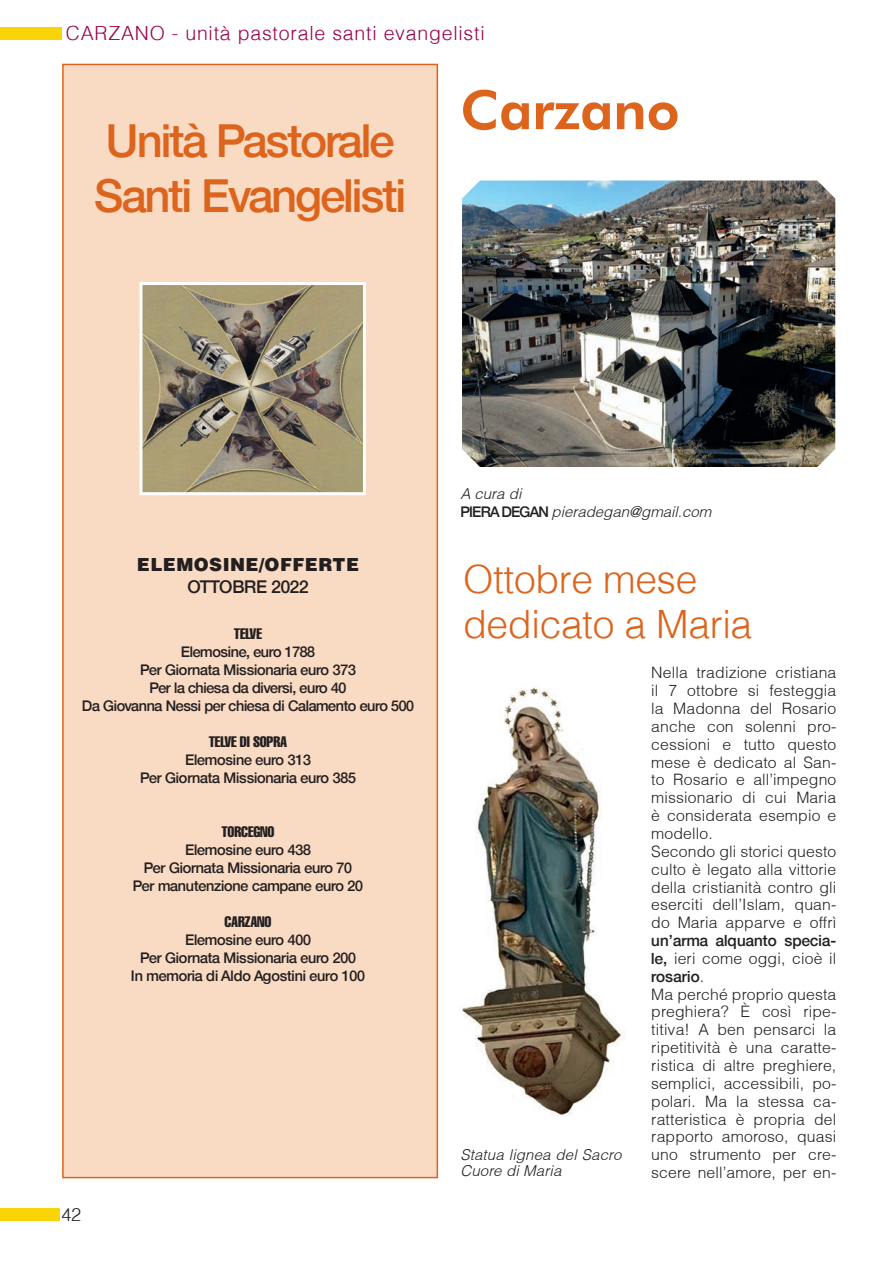
<style>
.page{position:relative;width:894px;height:1262px;background:#fff}
.page>*{position:absolute;margin:0;border:0;box-sizing:border-box;transform-origin:0 0}
.t1{font:800 54px "Futura BT";color:#dc641c}
.t2{font:500 46.5px "Helvetica";letter-spacing:-.03em;color:#dc641c}
.t3{font:300 39px "Helv";letter-spacing:-.01em;color:#dc641c}
.t4{font:300 19.5px "Helv";letter-spacing:.04em;color:#98014b}
.t5{font:900 18px "Helvetica";letter-spacing:.025em;color:#231f20}
.t6{font:500 18px "Helvetica";letter-spacing:-.01em;color:#231f20}
.t7{font:300 18px "Helv";color:#231f20}
.t8{font:300 15.75px/17.9px "Helvetica";letter-spacing:.01em;color:#231f20;text-align:justify}
.t9{font:500 15px "Helvetica";letter-spacing:-.01em;color:#231f20}
.t10{font:italic 300 15px "Helvetica";color:#231f20}
.t11{font:extra-condensed 15px "Helvetica";letter-spacing:-.01em;color:#231f20}
.t12{font:italic 300 15px/16.5px "Helvetica";color:#231f20}
.s1{font-weight:500;font-style:normal}
.s2{font-weight:500}
</style>
<div class="page">
<div style="left:0;top:1208px;width:59px;height:13px;background:#f9d508"></div>
<div style="left:0;top:27px;width:61px;height:13px;background:#f9d508"></div>
<div style="left:62px;top:64px;width:376px;height:1114px;background:#f9dac3;border:2px solid #dc641c"></div>
<img style="left:143px;top:286px;width:219px;height:205px">
<div style="left:139px;top:282px;width:227px;height:213px;border:3px solid #fff"></div>
<img style="left:462px;top:180px;width:373px;height:287px">
<img style="left:462px;top:687px;width:163px;height:429px">
<p class="t4" style="left:66px;top:21px;width:420px">CARZANO - unità pastorale santi evangelisti</p>
<p class="t2" style="left:106px;top:113px;width:289px">Unità Pastorale</p>
<p class="t2" style="left:94px;top:169px;width:313px">Santi Evangelisti</p>
<p class="t1" style="left:460px;top:77px;width:220px">Carzano</p>
<p class="t5" style="left:137px;top:553px;width:223px">ELEMOSINE/OFFERTE</p>
<p class="t6" style="left:187px;top:575px;width:123px">OTTOBRE 2022</p>
<p class="t11" style="left:234px;top:624px;width:30px">TELVE</p>
<p class="t9" style="left:181px;top:643px;width:135px">Elemosine, euro 1788</p>
<p class="t9" style="left:140px;top:661px;width:217px">Per Giornata Missionaria euro 373</p>
<p class="t9" style="left:149px;top:679px;width:198px">Per la chiesa da diversi, euro 40</p>
<p class="t9" style="left:82px;top:697px;width:333px">Da Giovanna Nessi per chiesa di Calamento euro 500</p>
<p class="t11" style="left:209px;top:732px;width:80px">TELVE DI SOPRA</p>
<p class="t9" style="left:185px;top:751px;width:127px">Elemosine euro 313</p>
<p class="t9" style="left:140px;top:769px;width:217px">Per Giornata Missionaria euro 385</p>
<p class="t11" style="left:221px;top:822px;width:55px">TORCEGNO</p>
<p class="t9" style="left:185px;top:841px;width:127px">Elemosine euro 438</p>
<p class="t9" style="left:144px;top:859px;width:209px">Per Giornata Missionaria euro 70</p>
<p class="t9" style="left:133px;top:877px;width:232px">Per manutenzione campane euro 20</p>
<p class="t11" style="left:224px;top:912px;width:48px">CARZANO</p>
<p class="t9" style="left:185px;top:931px;width:127px">Elemosine euro 400</p>
<p class="t9" style="left:140px;top:949px;width:217px">Per Giornata Missionaria euro 200</p>
<p class="t9" style="left:131px;top:967px;width:235px">In memoria di Aldo Agostini euro 100</p>
<p class="t7" style="left:62px;top:1203px;width:21px">42</p>
<p class="t10" style="left:460px;top:484px;width:62px">A cura di</p>
<p class="t10" style="left:460px;top:502px;width:252px"><span class="s1">PIERA DEGAN</span> pieradegan@gmail.com</p>
<p class="t3" style="left:463px;top:555px;width:236px">Ottobre mese</p>
<p class="t3" style="left:463px;top:600px;width:290px">dedicato a Maria</p>
<p class="t12" style="left:460px;top:1146px;width:166px">Statua lignea del Sacro<br>Cuore diMaria</p>
<p class="t8" style="left:651px;top:663px;width:186px">Nella tradizione cristiana il 7 ottobre si festeggia la Madonna del Rosario anche con solenni pro&shy;cessioni e tutto questo mese è dedicato al San&shy;to Rosario e all’impegno missionario di cui Maria è considerata esempio e modello.</p>
<p class="t8" style="left:651px;top:842px;width:186px">Secondo gli storici questo culto è legato alla vittorie della cristianità contro gli eserciti dell’Islam, quan&shy;do Maria apparve e offrì <span class="s2">un’arma alquanto specia&shy;le,</span> ieri come oggi, cioè il <span class="s2">rosario</span>.</p>
<p class="t8" style="left:651px;top:985px;width:186px">Ma perché proprio questa preghiera? È così ripe&shy;titiva! A ben pensarci la ripetitività è una caratte&shy;ristica di altre preghiere, semplici, accessibili, po&shy;polari. Ma la stessa ca&shy;ratteristica è propria del rapporto amoroso, quasi uno strumento per cre&shy;scere nell’amore, per en-</p>
</div>
